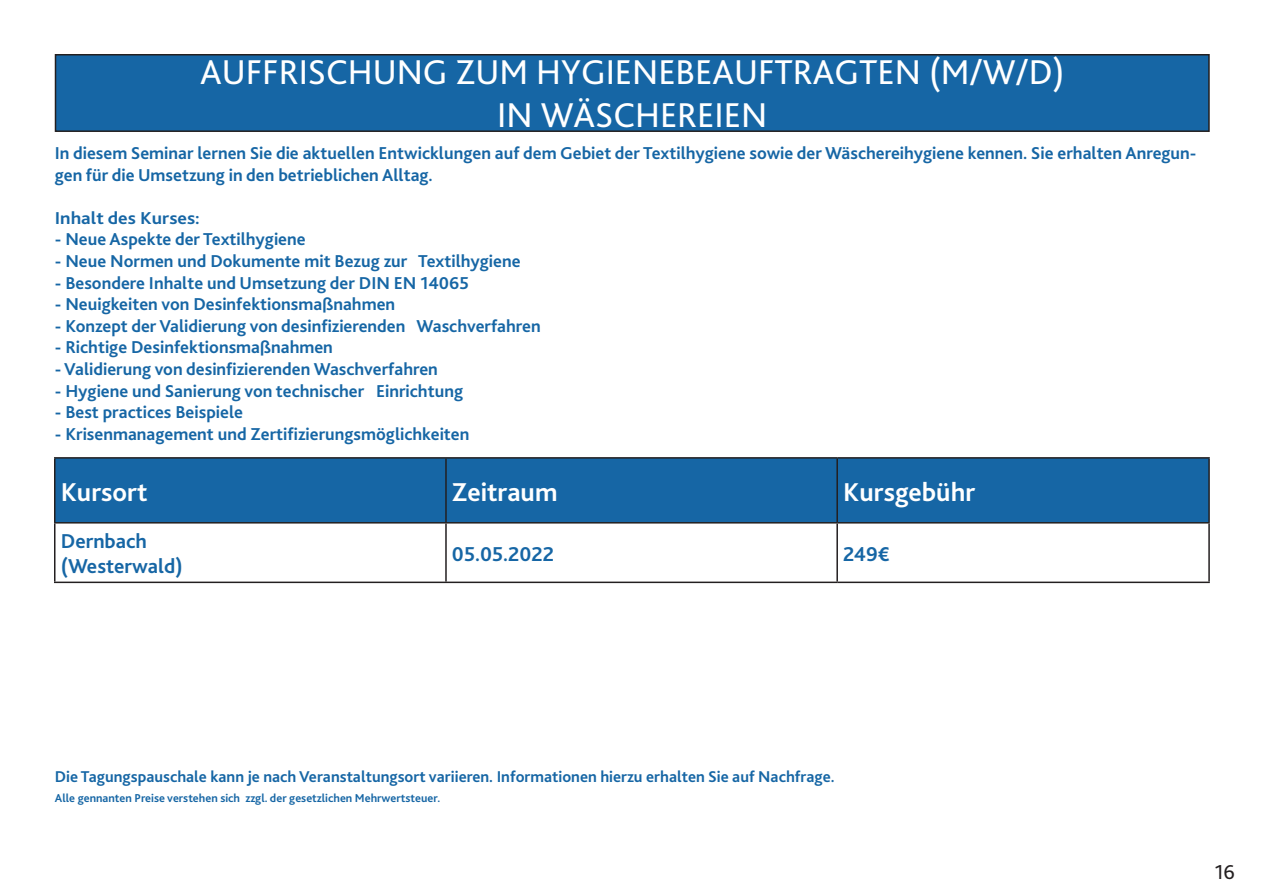
<style>
.page{position:relative;width:1263px;height:893px;background:#fff}
.page>*{position:absolute;margin:0;border:0;box-sizing:border-box;transform-origin:0 0}
.t1{font:36px "Bliss Pro";color:#fff}
.t2{font:700 27px "Bliss 2";color:#fff}
.t3{font:700 21px "Bliss 2";color:#1666a5}
.t4{font:21px "Bliss Pro";color:#231f20}
.t5{font:700 18px/21.6px "Bliss 2";color:#1666a5}
.t6{font:700 18px "Bliss 2";color:#1666a5;scale:1.08 1}
.t7{font:700 16.35px "Bliss 2";color:#1666a5}
.t8{font:700 12px "Bliss 2";color:#1666a5}
</style>
<div class="page">
<div style="left:56px;top:55px;width:1153px;height:76px;background:#1666a5"></div>
<div style="left:55px;top:54px;width:1155px;height:78px;border:2px solid #231f20"></div>
<div style="left:56px;top:459px;width:1152px;height:63px;background:#1666a5"></div>
<hr style="left:54px;top:457px;width:392px;height:2px;background:#231f20">
<hr style="left:54px;top:459px;width:2px;height:63px;background:#231f20">
<hr style="left:446px;top:457px;width:391px;height:2px;background:#231f20">
<hr style="left:445px;top:459px;width:2px;height:63px;background:#231f20">
<hr style="left:837px;top:457px;width:373px;height:2px;background:#231f20">
<hr style="left:836px;top:459px;width:2px;height:63px;background:#231f20">
<hr style="left:1208px;top:459px;width:2px;height:63px;background:#231f20">
<hr style="left:54px;top:522px;width:392px;height:2px;background:#231f20">
<hr style="left:54px;top:524px;width:2px;height:58px;background:#231f20">
<hr style="left:446px;top:522px;width:391px;height:2px;background:#231f20">
<hr style="left:445px;top:524px;width:2px;height:58px;background:#231f20">
<hr style="left:837px;top:522px;width:373px;height:2px;background:#231f20">
<hr style="left:836px;top:524px;width:2px;height:58px;background:#231f20">
<hr style="left:1208px;top:524px;width:2px;height:58px;background:#231f20">
<hr style="left:54px;top:582px;width:392px;height:1px;background:#231f20">
<hr style="left:446px;top:582px;width:391px;height:1px;background:#231f20">
<hr style="left:837px;top:582px;width:373px;height:1px;background:#231f20">
<p class="t1" style="left:200px;top:50px;width:866px">AUFFRISCHUNG ZUM HYGIENEBEAUFTRAGTEN (M/W/D)</p>
<p class="t1" style="left:497px;top:93px;width:271px">IN WÄSCHEREIEN</p>
<p class="t5" style="left:55px;top:142px;width:1143px">In diesem Seminar lernen Sie die aktuellen Entwicklungen auf dem Gebiet der Textilhygiene sowie der Wäschereihygiene kennen. Sie erhalten Anregun&shy;gen für die Umsetzung in den betrieblichen Alltag.</p>
<p class="t6" style="left:55px;top:207px;width:136px">Inhalt des Kurses:</p>
<p class="t5" style="left:55px;top:229px;width:252px">- Neue Aspekte der Textilhygiene</p>
<p class="t5" style="left:55px;top:250px;width:467px">- Neue Normen und Dokumente mit Bezug zur Textilhygiene</p>
<p class="t5" style="left:55px;top:272px;width:416px">- Besondere Inhalte und Umsetzung der DIN EN 14065</p>
<p class="t5" style="left:55px;top:293px;width:342px">- Neuigkeiten von Desinfektionsmaßnahmen</p>
<p class="t5" style="left:55px;top:315px;width:487px">- Konzept der Validierung von desinfizierenden Waschverfahren</p>
<p class="t5" style="left:55px;top:337px;width:280px">- Richtige Desinfektionsmaßnahmen</p>
<p class="t5" style="left:55px;top:358px;width:385px">- Validierung von desinfizierenden Waschverfahren</p>
<p class="t5" style="left:55px;top:380px;width:410px">- Hygiene und Sanierung von technischer Einrichtung</p>
<p class="t5" style="left:55px;top:401px;width:190px">- Best practices Beispiele</p>
<p class="t5" style="left:55px;top:423px;width:416px">- Krisenmanagement und Zertifizierungsmöglichkeiten</p>
<p class="t2" style="left:61px;top:475px;width:88px">Kursort</p>
<p class="t2" style="left:452px;top:475px;width:107px">Zeitraum</p>
<p class="t2" style="left:843px;top:475px;width:134px">Kursgebühr</p>
<p class="t3" style="left:61px;top:528px;width:88px">Dernbach</p>
<p class="t3" style="left:61px;top:553px;width:124px">(Westerwald)</p>
<p class="t3" style="left:452px;top:540px;width:104px">05.05.2022</p>
<p class="t3" style="left:843px;top:540px;width:48px">249€</p>
<p class="t7" style="left:55px;top:766px;width:781px">Die Tagungspauschale kann je nach Veranstaltungsort variieren. Informationen hierzu erhalten Sie auf Nachfrage.</p>
<p class="t8" style="left:55px;top:790px;width:387px">Alle gennanten Preise verstehen sich zzgl. der gesetzlichen Mehrwertsteuer.</p>
<p class="t4" style="left:1215px;top:859px;width:22px">16</p>
</div>
